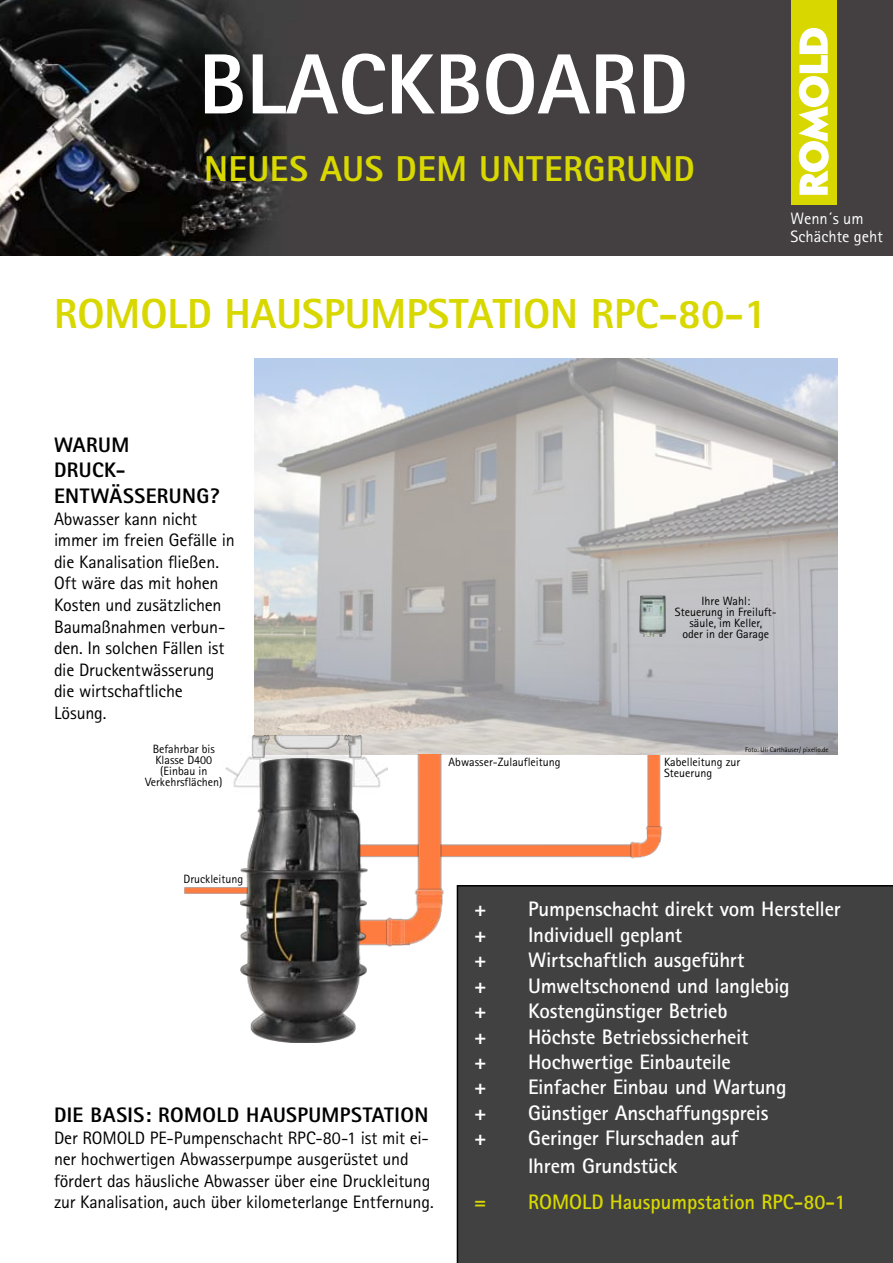
<style>
.page{position:relative;width:893px;height:1263px;background:#fff}
.page>*{position:absolute;margin:0;border:0;box-sizing:border-box;transform-origin:0 0}
.t1{font:800 85.5px "Rotis Sans Serif";color:#fff}
.t2{font:800 42px "Rotis Sans Serif";color:#d8d800}
.t3{font:800 36px "Rotis Sans Serif";letter-spacing:.015em;color:#d9d900}
.t4{font:700 21px/27px "Rotis Sans Serif";letter-spacing:-.01em;color:#fff}
.t5{font:800 21px/25.5px "Rotis Sans Serif";letter-spacing:.02em;color:#000}
.t6{font:700 21px "Rotis Sans Serif";color:#d8d800}
.t7{font:18px/21.6px "Rotis Sans Serif";letter-spacing:-.01em;color:#000}
.t8{font:16.5px/18px "Rotis Sans Serif";color:#fff}
.t9{font:12px/11.1px "Rotis Sans Serif";color:#000;text-align:center}
.t10{font:6.9px "Rotis Sans Serif";color:#000}
</style>
<div class="page">
<img style="left:0;top:0;width:893px;height:255px">
<div style="left:791px;top:0;width:45px;height:204px;background:#d8d800"></div>
<svg style="left:798px;top:28px;width:31px;height:167px"></svg>
<div style="left:457px;top:885px;width:436px;height:378px;background:#414141"></div>
<img style="left:255px;top:358px;width:582px;height:397px">
<img style="left:184px;top:887px;width:57px;height:7px">
<img style="left:225px;top:735px;width:162px;height:53px">
<img style="left:380px;top:844px;width:248px;height:14px">
<img style="left:647px;top:755px;width:14px;height:70px">
<img style="left:393px;top:755px;width:62px;height:130px">
<img style="left:381px;top:885px;width:76px;height:75px">
<img style="left:628px;top:825px;width:35px;height:34px">
<img style="left:637px;top:596px;width:31px;height:40px">
<img style="left:241px;top:758px;width:139px;height:285px">
<h1 class="t1" style="left:199px;top:30px;width:491px">BLACKBOARD</h1>
<h3 class="t3" style="left:204px;top:146px;width:488px">NEUES AUS DEM UNTERGRUND</h3>
<h2 class="t2" style="left:54px;top:287px;width:715px">ROMOLD HAUSPUMPSTATION RPC-80-1</h2>
<p class="t8" style="left:791px;top:209px;width:94px">Wenn´s um<br>Schächte geht</p>
<p class="t5" style="left:54px;top:432px;width:129px">WARUM<br>DRUCK-<br>ENTWÄSSE RUNG</p>
<p class="t5" style="left:210px;top:483px;width:11px">?</p>
<p class="t7" style="left:54px;top:507px;width:182px">Abwasser kann nicht immer im freien Gefälle in die Kanalisation fließen.<br>Oft wäre das mit hohen<br>Kosten und zusätzlichen<br>Baumaßnahmen verbun&shy;den. In solchen Fällen ist die Druckentwässerung die wirtschaftliche<br>Lösung.</p>
<p class="t9" style="left:675px;top:595px;width:103px">Ihre Wahl:<br>Steuerung in Freiluft&shy;säule, im Keller,<br>oder in der Garage</p>
<p class="t9" style="left:153px;top:743px;width:64px">Befahrbar bis</p>
<p class="t10" style="left:745px;top:746px;width:85px">Foto: Uli Carthäuser/ pixelio.de</p>
<p class="t9" style="left:145px;top:754px;width:79px">Klasse D400 (Einbau in<br>Verkehrsflächen)</p>
<p class="t9" style="left:449px;top:756px;width:113px">Abwasser-Zulaufleitung</p>
<p class="t9" style="left:664px;top:756px;width:78px;text-align:left">Kabelleitung zur<br>Steuerung</p>
<p class="t9" style="left:183px;top:873px;width:61px">Druckleitung</p>
<p class="t5" style="left:54px;top:1102px;width:376px">DIE BASIS : ROMOLD HAUSPUMPSTATION</p>
<p class="t7" style="left:54px;top:1127px;width:381px">Der ROMOLD PE-Pumpenschacht RPC-80-1 ist mit ei&shy;ner hochwertigen Abwasserpumpe ausgerüstet und fördert das häusliche Abwasser über eine Druckleitung zur Kanalisation, auch über kilometerlange Entfernung.</p>
<p class="t4" style="left:474px;top:895px;width:14px">+</p>
<p class="t4" style="left:528px;top:895px;width:314px">Pumpenschacht direkt vom Hersteller</p>
<p class="t4" style="left:474px;top:920px;width:14px">+</p>
<p class="t4" style="left:528px;top:920px;width:156px">Individuell geplant</p>
<p class="t4" style="left:474px;top:946px;width:14px">+</p>
<p class="t4" style="left:528px;top:946px;width:218px">Wirtschaftlich ausgeführt</p>
<p class="t4" style="left:474px;top:971px;width:14px">+</p>
<p class="t4" style="left:528px;top:971px;width:263px">Umweltschonend und langlebig</p>
<p class="t4" style="left:474px;top:997px;width:14px">+</p>
<p class="t4" style="left:528px;top:997px;width:201px">Kostengünstiger Betrieb</p>
<p class="t4" style="left:474px;top:1022px;width:14px">+</p>
<p class="t4" style="left:528px;top:1022px;width:222px">Höchste Betriebssicherheit</p>
<p class="t4" style="left:474px;top:1048px;width:14px">+</p>
<p class="t4" style="left:528px;top:1048px;width:204px">Hochwertige Einbauteile</p>
<p class="t4" style="left:474px;top:1073px;width:14px">+</p>
<p class="t4" style="left:528px;top:1073px;width:260px">Einfacher Einbau und Wartung</p>
<p class="t4" style="left:474px;top:1099px;width:14px">+</p>
<p class="t4" style="left:528px;top:1099px;width:242px">Günstiger Anschaffungspreis</p>
<p class="t4" style="left:474px;top:1124px;width:14px">+</p>
<p class="t4" style="left:528px;top:1124px;width:212px">Geringer Flurschaden auf<br>Ihrem Grundstück</p>
<p class="t6" style="left:474px;top:1188px;width:14px">=</p>
<p class="t6" style="left:528px;top:1188px;width:319px">ROMOLD Hauspumpstation RPC-80-1</p>
</div>
